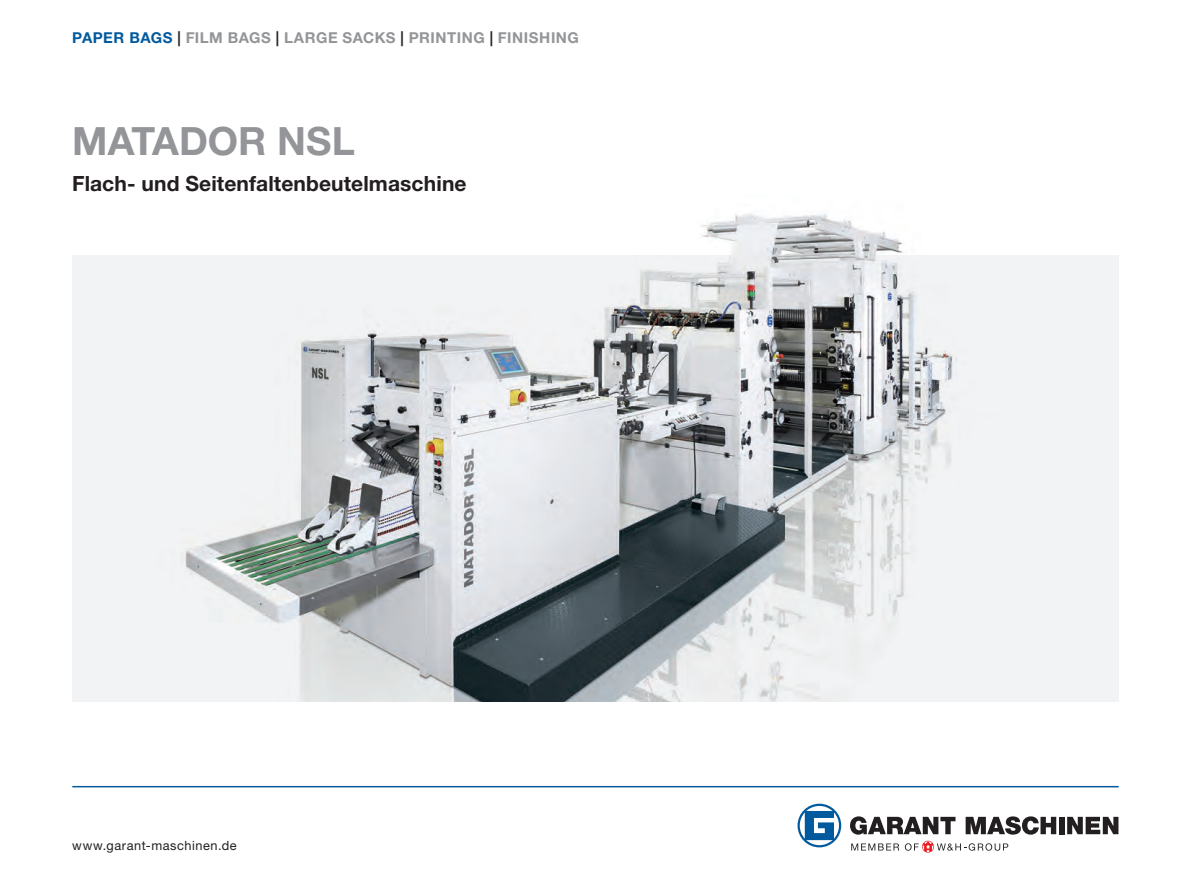
<style>
.page{position:relative;width:1191px;height:893px;background:#fff}
.page>*{position:absolute;margin:0;border:0;box-sizing:border-box;transform-origin:0 0}
.t1{font:700 39px "Helvetica Neue LT Std";color:#939598}
.t2{font:700 21px "Helvetica Neue LT Std";letter-spacing:.005em;color:#231f20}
.t3{font:700 15px "Helvetica Neue LT Std";letter-spacing:.035em;color:#939598}
.t4{font:12.75px "Helvetica Neue LT Std";letter-spacing:.045em;color:#231f20}
.s1{color:#015a9d}
.s2{color:#231f20}
</style>
<div class="page">
<hr style="left:72px;top:786px;width:1046px;height:1px;background:#015a9d">
<svg style="left:851px;top:843px;width:48px;height:7px"></svg>
<svg style="left:905px;top:841px;width:103px;height:12px"></svg>
<svg style="left:797px;top:804px;width:44px;height:43px"></svg>
<svg style="left:850px;top:816px;width:105px;height:19px"></svg>
<svg style="left:965px;top:816px;width:91px;height:19px"></svg>
<div style="left:1059px;top:817px;width:5px;height:17px;background:#231f20"></div>
<svg style="left:1067px;top:817px;width:51px;height:17px"></svg>
<div style="left:72px;top:255px;width:1046px;height:447px;background:#f2f3f4"></div>
<img style="left:185px;top:213px;width:768px;height:489px">
<p class="t3" style="left:72px;top:28px;width:508px"><span class="s1">PAPER BAGS</span> <span class="s2">|</span> FILM BAGS <span class="s2">|</span> LARGE SACKS <span class="s2">|</span> PRINTING <span class="s2">|</span> FINISHING</p>
<h1 class="t1" style="left:72px;top:117px;width:284px">MATADOR NSL</h1>
<h2 class="t2" style="left:72px;top:171px;width:396px">Flach- und Seitenfaltenbeutelmaschine</h2>
<p class="t4" style="left:72px;top:838px;width:166px">www.garant-maschinen.de</p>
</div>
